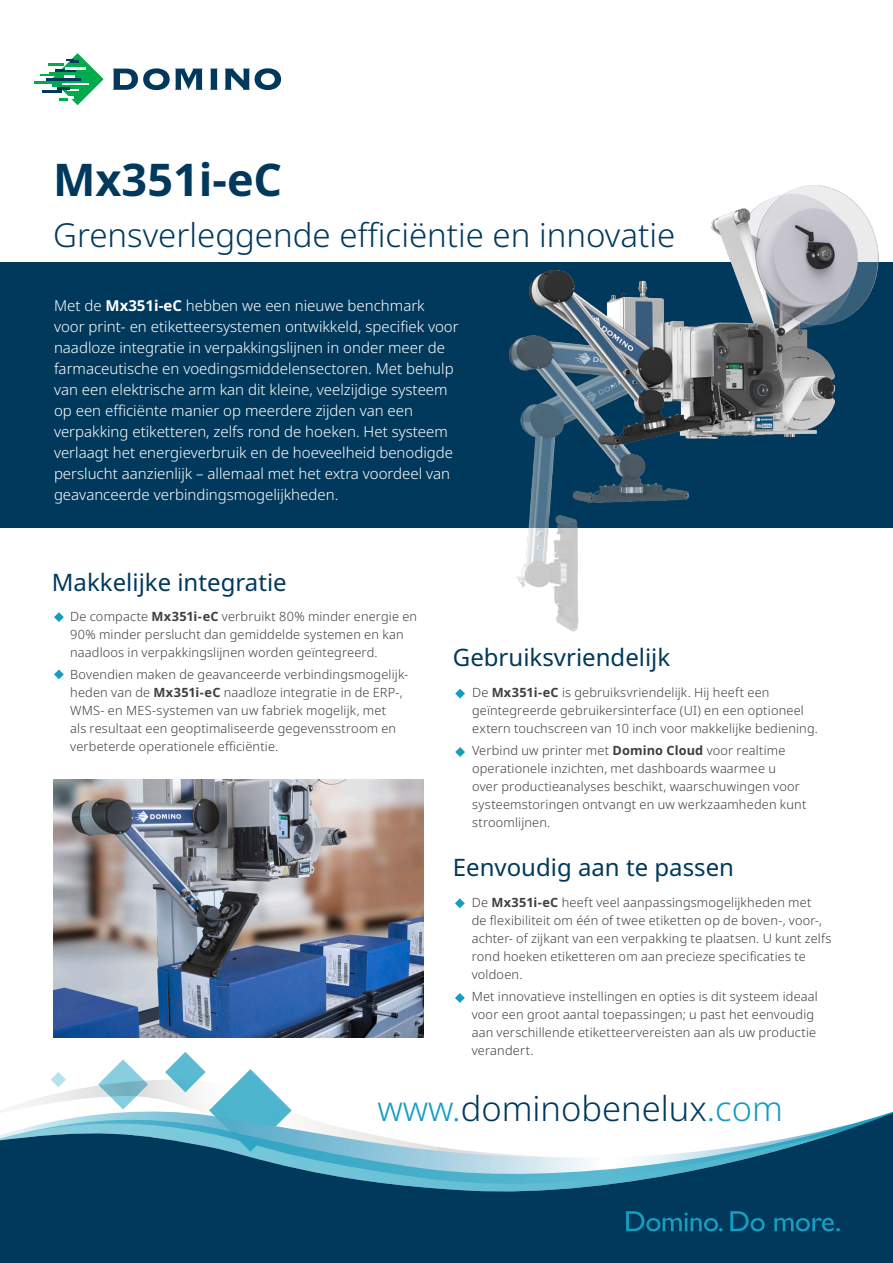
<style>
.page{position:relative;width:893px;height:1263px;background:#fff}
.page>*{position:absolute;margin:0;border:0;box-sizing:border-box;transform-origin:0 0}
._2pp_Main_Head_Medium{font:700 45px "Noto Sans";color:#00395c}
.Domino_URL{font:300 34.5px "Noto Sans";color:#00395c}
._2pp_Strapline{font:300 33px "Noto Sans";color:#00395c}
._2pp_Sub_Head{font:24px "Noto Sans";color:#00395c}
._2pp_Intro_White{font:300 15px/21px "Noto Sans";color:#fff}
._2pp_Bullet_Text{font:300 12.75px/18px "Noto Sans";letter-spacing:.015em;color:#3e3e3f}
.s1{font-weight:700}
.s2{color:#149dbf}
</style>
<div class="page">
<div style="left:0;top:262px;width:893px;height:265px;background:#00395c"></div>
<svg style="left:103px;top:1059px;width:40px;height:20px"></svg>
<svg style="left:41px;top:1079px;width:124px;height:19px"></svg>
<svg style="left:51px;top:1072px;width:15px;height:15px"></svg>
<svg style="left:11px;top:1098px;width:154px;height:10px"></svg>
<svg style="left:165px;top:1052px;width:124px;height:56px"></svg>
<svg style="left:0;top:1108px;width:893px;height:155px;fill:#00395c"></svg>
<svg style="left:210px;top:69px;width:8px;height:21px"></svg>
<svg style="left:225px;top:68px;width:56px;height:22px"></svg>
<svg style="left:113px;top:68px;width:90px;height:22px"></svg>
<hr style="left:34px;top:81px;width:29px;height:2px;background:#00ab4d">
<svg style="left:40px;top:53px;width:64px;height:52px"></svg>
<svg style="left:626px;top:1211px;width:214px;height:20px;background:#055477"></svg>
<img style="left:492px;top:185px;width:401px;height:447px">
<svg style="left:54px;top:612px;width:10px;height:10px"></svg>
<svg style="left:54px;top:669px;width:10px;height:10px"></svg>
<svg style="left:455px;top:993px;width:10px;height:10px"></svg>
<svg style="left:455px;top:898px;width:10px;height:10px"></svg>
<svg style="left:455px;top:747px;width:10px;height:10px"></svg>
<svg style="left:455px;top:689px;width:10px;height:9px"></svg>
<img style="left:54px;top:780px;width:369px;height:257px">
<p class="_2pp_Main_Head_Medium" style="left:53px;top:154px;width:231px">Mx351i-eC</p>
<p class="_2pp_Strapline" style="left:53px;top:216px;width:624px">Grensverleggende efficiëntie en innovatie</p>
<p class="_2pp_Intro_White" style="left:54px;top:295px;width:406px">Met de <span class="s1">Mx351i-eC</span> hebben we een nieuwe benchmark voor print- en etiketteersystemen ontwikkeld, specifiek voor naadloze integratie in verpakkingslijnen in onder meer de farmaceutische en voedingsmiddelensectoren. Met behulp van een elektrische arm kan dit kleine, veelzijdige systeem op een efficiënte manier op meerdere zijden van een verpakking etiketteren, zelfs rond de hoeken. Het systeem verlaagt het energieverbruik en de hoeveelheid benodigde perslucht aanzienlijk – allemaal met het extra voordeel van geavanceerde verbindingsmogelijkheden.</p>
<p class="_2pp_Sub_Head" style="left:52px;top:568px;width:236px">Makkelijke integratie</p>
<p class="_2pp_Bullet_Text" style="left:70px;top:607px;width:348px">De compacte <span class="s1">Mx351i-eC</span> verbruikt 80% minder energie en<br>90% minder perslucht dan gemiddelde systemen en kan naadloos in verpakkingslijnen worden geïntegreerd.</p>
<p class="_2pp_Bullet_Text" style="left:70px;top:665px;width:340px">Bovendien maken de geavanceerde verbindingsmogelijk&shy;heden van de <span class="s1">Mx351i-eC</span> naadloze integratie in de ERP-, WMS- en MES-systemen van uw fabriek mogelijk, met<br>als resultaat een geoptimaliseerde gegevensstroom en verbeterde operationele efficiëntie.</p>
<p class="_2pp_Sub_Head" style="left:453px;top:644px;width:219px">Gebruiksvriendelijk</p>
<p class="_2pp_Bullet_Text" style="left:472px;top:684px;width:347px">De <span class="s1">Mx351i-eC</span> is gebruiksvriendelijk. Hij heeft een geïntegreerde gebruikersinterface (UI) en een optioneel extern touchscreen van 10 inch voor makkelijke bediening.</p>
<p class="_2pp_Bullet_Text" style="left:472px;top:742px;width:336px">Verbind uw printer met <span class="s1">Domino Cloud</span> voor realtime operationele inzichten, met dashboards waarmee u<br>over productieanalyses beschikt, waarschuwingen voor systeemstoringen ontvangt en uw werkzaamheden kunt stroomlijnen.</p>
<p class="_2pp_Sub_Head" style="left:453px;top:854px;width:283px">Eenvoudig aan te passen</p>
<p class="_2pp_Bullet_Text" style="left:472px;top:893px;width:361px">De <span class="s1">Mx351i-eC</span> heeft veel aanpassingsmogelijkheden met<br>de flexibiliteit om één of twee etiketten op de boven-, voor-, achter- of zijkant van een verpakking te plaatsen. U kunt zelfs rond hoeken etiketteren om aan precieze specificaties te voldoen.</p>
<p class="_2pp_Bullet_Text" style="left:472px;top:988px;width:347px">Met innovatieve instellingen en opties is dit systeem ideaal voor een groot aantal toepassingen; u past het eenvoudig aan verschillende etiketteervereisten aan als uw productie verandert.</p>
<p class="Domino_URL" style="left:377px;top:1089px;width:407px"><span class="s2">www.</span>dominobenelux<span class="s2">.com</span></p>
</div>
